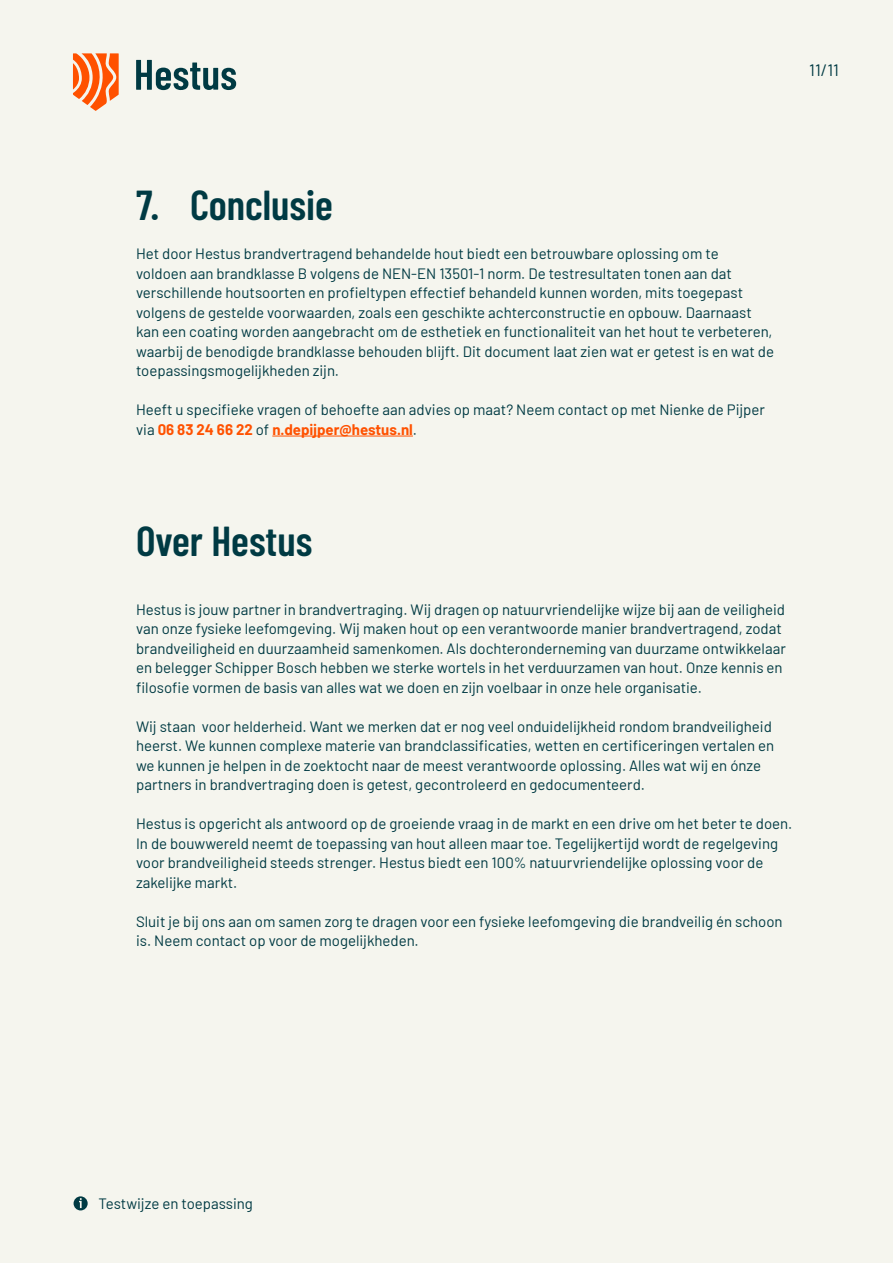
<style>
.page{position:relative;width:893px;height:1263px;background:#f5f5ee}
.page>*{position:absolute;margin:0;border:0;box-sizing:border-box;transform-origin:0 0}
.t1{font:600 41.7px "Barlow Condensed";color:#003a43}
.t2{font:16.5px "Barlow";color:#003a43}
.t3{font:15px/19.5px "Barlow";color:#003a43}
.s1{font-weight:700;color:#ff5100}
</style>
<div class="page">
<svg style="left:136px;top:60px;width:100px;height:30px"></svg>
<svg style="left:73px;top:53px;width:46px;height:58px"></svg>
<svg style="left:74px;top:1196px;width:14px;height:14px"></svg>
<hr style="left:272px;top:436px;width:141px;height:1px;background:#ff5100">
<p class="t2" style="left:809px;top:59px;width:31px">11/11</p>
<h1 class="t1" style="left:136px;top:176px;width:198px">7. Conclusie</h1>
<p class="t3" style="left:136px;top:243px;width:639px">Het door Hestus brandvertragend behandelde hout biedt een betrouwbare oplossing om te<br>voldoen aan brandklasse B volgens de NEN-EN 13501-1 norm. De testresultaten tonen aan dat verschillende houtsoorten en profieltypen effectief behandeld kunnen worden, mits toegepast volgens de gestelde voorwaarden, zoals een geschikte achterconstructie en opbouw. Daarnaast kan een coating worden aangebracht om de esthetiek en functionaliteit van het hout te verbeteren, waarbij de benodigde brandklasse behouden blijft. Dit document laat zien wat er getest is en wat de toepassingsmogelijkheden zijn.</p>
<p class="t3" style="left:136px;top:399px;width:630px">Heeft u specifieke vragen of behoefte aan advies op maat? Neem contact op met Nienke de Pijper via <span class="s1">06 83 24 66 22</span> of <span class="s1">n.depijper@hestus.nl</span>.</p>
<h1 class="t1" style="left:136px;top:512px;width:178px">Over Hestus</h1>
<p class="t3" style="left:136px;top:599px;width:651px">Hestus is jouw partner in brandvertraging. Wij dragen op natuurvriendelijke wijze bij aan de veiligheid van onze fysieke leefomgeving. Wij maken hout op een verantwoorde manier brandvertragend, zodat brandveiligheid en duurzaamheid samenkomen. Als dochteronderneming van duurzame ontwikkelaar en belegger Schipper Bosch hebben we sterke wortels in het verduurzamen van hout. Onze kennis en filosofie vormen de basis van alles wat we doen en zijn voelbaar in onze hele organisatie.</p>
<p class="t3" style="left:136px;top:716px;width:640px">Wij staan voor helderheid. Want we merken dat er nog veel onduidelijkheid rondom brandveiligheid heerst. We kunnen complexe materie van brandclassificaties, wetten en certificeringen vertalen en we kunnen je helpen in de zoektocht naar de meest verantwoorde oplossing. Alles wat wij en ónze partners in brandvertraging doen is getest, gecontroleerd en gedocumenteerd.</p>
<p class="t3" style="left:136px;top:813px;width:658px">Hestus is opgericht als antwoord op de groeiende vraag in de markt en een drive om het beter te doen.<br>In de bouwwereld neemt de toepassing van hout alleen maar toe. Tegelijkertijd wordt de regelgeving voor brandveiligheid steeds strenger. Hestus biedt een 100% natuurvriendelijke oplossing voor de zakelijke markt.</p>
<p class="t3" style="left:136px;top:911px;width:648px">Sluit je bij ons aan om samen zorg te dragen voor een fysieke leefomgeving die brandveilig én schoon is. Neem contact op voor de mogelijkheden.</p>
<p class="t3" style="left:98px;top:1193px;width:156px">Testwijze en toepassing</p>
</div>
